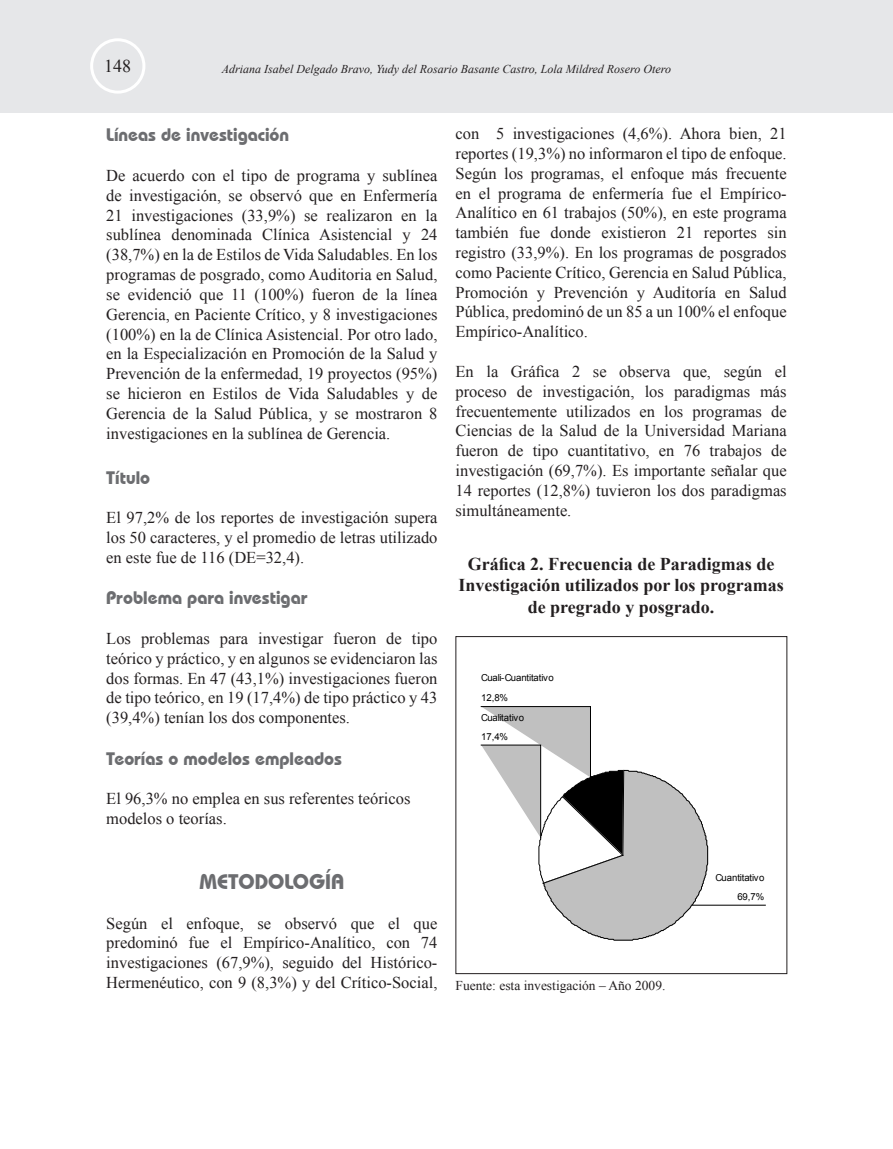
<style>
.page{position:relative;width:893px;height:1149px;background:#fff}
.page>*{position:absolute;margin:0;border:0;box-sizing:border-box;transform-origin:0 0}
.t1{font:700 21px "Bauhaus IT Cby BT";color:#6c6d70}
.t2{font:700 18px/21.6px "Times New Roman";color:#231f20;text-align:center}
.t3{font:700 18px "Bauhaus IT Cby BT";color:#6c6d70}
.t4{font:18px "Times New Roman";color:#231f20}
.t5{font:16.5px/19.8px "Times New Roman";color:#231f20;text-align:justify}
.t6{font:13.5px "Times New Roman";color:#231f20}
.t7{font:italic 12px "Times New Roman";color:#231f20}
.t8{font:9.6px "Arial";letter-spacing:-.01em;color:#000}
</style>
<div class="page">
<div style="left:0;top:0;width:893px;height:113px;background:#e6e7e9"></div>
<div style="left:90px;top:38px;width:55px;height:56px;border:3px solid #fff;border-radius:50%"></div>
<svg style="left:554px;top:905px;width:154px;height:35px"></svg>
<svg style="left:480px;top:706px;width:286px;height:199px"></svg>
<p class="t4" style="left:104px;top:54px;width:28px">148</p>
<p class="t7" style="left:222px;top:61px;width:451px">Adriana Isabel Delgado Bravo, Yudy del Rosario Basante Castro, Lola Mildred Rosero Otero</p>
<p class="t3" style="left:106px;top:124px;width:184px">Líneas de investigación</p>
<p class="t5" style="left:106px;top:165px;width:333px">De acuerdo con el tipo de programa y sublínea de investigación, se observó que en Enfermería 21 investigaciones (33,9%) se realizaron en la sublínea denominada Clínica Asistencial y 24 (38,7%) en la de Estilos de Vida Saludables. En los programas de posgrado, como Auditoria en Salud, se evidenció que 11 (100%) fueron de la línea Gerencia, en Paciente Crítico, y 8 investigaciones (100%) en la de Clínica Asistencial. Por otro lado, en la Especialización en Promoción de la Salud y Prevención de la enfermedad, 19 proyectos (95%) se hicieron en Estilos de Vida Saludables y de Gerencia de la Salud Pública, y se mostraron 8 investigaciones en la sublínea de Gerencia.</p>
<p class="t3" style="left:106px;top:466px;width:45px">Título</p>
<p class="t5" style="left:106px;top:507px;width:333px">El 97,2% de los reportes de investigación supera los 50 caracteres, y el promedio de letras utilizado en este fue de 116 (DE=32,4).</p>
<p class="t3" style="left:106px;top:587px;width:203px">Problema para investigar</p>
<p class="t5" style="left:106px;top:628px;width:333px">Los problemas para investigar fueron de tipo teórico y práctico, y en algunos se evidenciaron las dos formas. En 47 (43,1%) investigaciones fueron de tipo teórico, en 19 (17,4%) de tipo práctico y 43 (39,4%) tenían los dos componentes.</p>
<p class="t3" style="left:106px;top:747px;width:237px">Teorías o modelos empleados</p>
<p class="t5" style="left:106px;top:788px;width:306px">El 96,3% no emplea en sus referentes teóricos modelos o teorías.</p>
<p class="t1" style="left:199px;top:868px;width:146px">METODOLOGÍA</p>
<p class="t5" style="left:106px;top:912px;width:333px">Según el enfoque, se observó que el que predominó fue el Empírico-Analítico, con 74 investigaciones (67,9%), seguido del Histórico-Hermenéutico, con 9 (8,3%) y del Crítico-Social,</p>
<p class="t5" style="left:455px;top:123px;width:333px">con 5 investigaciones (4,6%). Ahora bien, 21 reportes (19,3%) no informaron el tipo de enfoque.<br>Según los programas, el enfoque más frecuente en el programa de enfermería fue el Empírico-Analítico en 61 trabajos (50%), en este programa también fue donde existieron 21 reportes sin registro (33,9%). En los programas de posgrados como Paciente Crítico, Gerencia en Salud Pública, Promoción y Prevención y Auditoría en Salud Pública, predominó de un 85 a un 100% el enfoque Empírico-Analítico.</p>
<p class="t5" style="left:455px;top:361px;width:333px">En la Gráfica 2 se observa que, según el proceso de investigación, los paradigmas más frecuentemente utilizados en los programas de Ciencias de la Salud de la Universidad Mariana fueron de tipo cuantitativo, en 76 trabajos de investigación (69,7%). Es importante señalar que 14 reportes (12,8%) tuvieron los dos paradigmas simultáneamente.</p>
<p class="t2" style="left:458px;top:552px;width:327px">Gráfica 2. Frecuencia de Paradigmas de<br>Investigación utilizados por los programas de pregrado y posgrado.</p>
<p class="t8" style="left:481px;top:671px;width:74px">Cuali-Cuantitativo</p>
<p class="t8" style="left:481px;top:710px;width:44px">Cualitativo</p>
<p class="t8" style="left:481px;top:691px;width:28px">12,8%</p>
<p class="t8" style="left:481px;top:730px;width:28px">17,4%</p>
<p class="t6" style="left:455px;top:976px;width:211px">Fuente: esta investigación – Año 2009.</p>
<p class="t8" style="left:715px;top:870px;width:51px">Cuantitativo</p>
<p class="t8" style="left:737px;top:890px;width:28px">69,7%</p>
</div>
